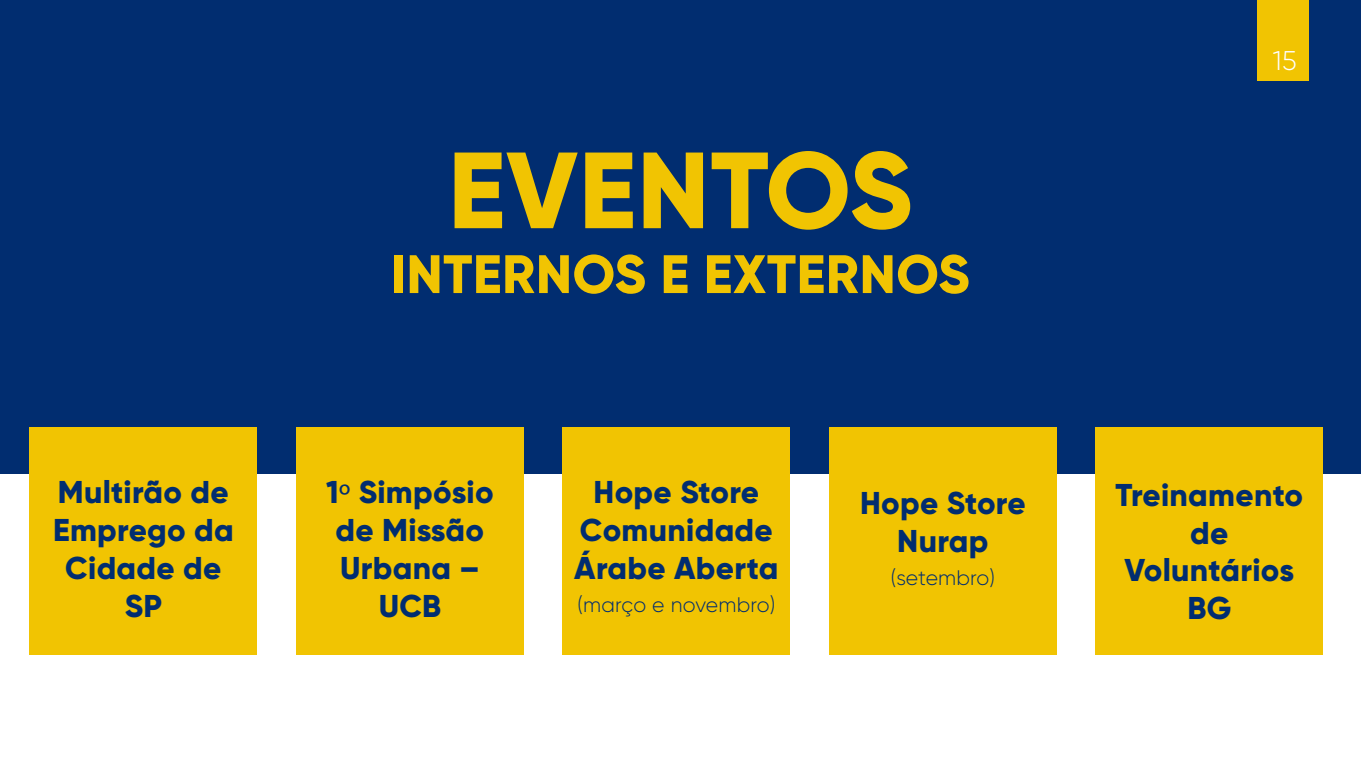
<style>
.page{position:relative;width:1361px;height:766px;background:#fff}
.page>*{position:absolute;margin:0;border:0;box-sizing:border-box;transform-origin:0 0}
.t1{font:800 108px "Gilroy";letter-spacing:.01em;color:#f1c402}
.t2{font:800 54px "Gilroy";letter-spacing:.01em;color:#f1c402}
.t3{font:800 31.5px/37.8px "Gilroy";letter-spacing:.01em;color:#012d70;text-align:center}
.t4{font:300 27px "Gilroy";color:#fff}
.t5{font:300 21px "Gilroy";letter-spacing:.005em;color:#012d70}
.s1{font-family:"Myriad Pro";font-weight:400}
</style>
<div class="page">
<div style="left:0;top:0;width:1361px;height:473px;background:#012d70"></div>
<div style="left:1257px;top:0;width:51px;height:81px;background:#f1c402"></div>
<div style="left:30px;top:426px;width:227px;height:228px;background:#f1c402"></div>
<div style="left:296px;top:426px;width:227px;height:228px;background:#f1c402"></div>
<div style="left:563px;top:426px;width:227px;height:228px;background:#f1c402"></div>
<div style="left:829px;top:426px;width:227px;height:228px;background:#f1c402"></div>
<div style="left:1095px;top:426px;width:228px;height:228px;background:#f1c402"></div>
<h1 class="t1" style="left:448px;top:122px;width:466px">EVENTOS</h1>
<h2 class="t2" style="left:391px;top:240px;width:580px">INTERNOS E EXTERNOS</h2>
<p class="t3" style="left:53px;top:473px;width:182px">Multirão de<br>Emprego da<br>Cidade de<br>SP</p>
<p class="t3" style="left:326px;top:473px;width:169px">1<span class="s1">º</span> Simpósio de Missão<br>Urbana –<br>UCB</p>
<p class="t3" style="left:574px;top:473px;width:206px">Hope Store<br>Comunidade<br>Árabe Aberta</p>
<p class="t5" style="left:577px;top:591px;width:199px">(março e novembro)</p>
<p class="t3" style="left:860px;top:484px;width:167px">Hope Store<br>Nurap</p>
<p class="t5" style="left:891px;top:564px;width:106px">(setembro)</p>
<p class="t4" style="left:1272px;top:44px;width:25px">15</p>
<p class="t3" style="left:1115px;top:475px;width:189px">Treinamento de<br>Voluntários<br>BG</p>
</div>
